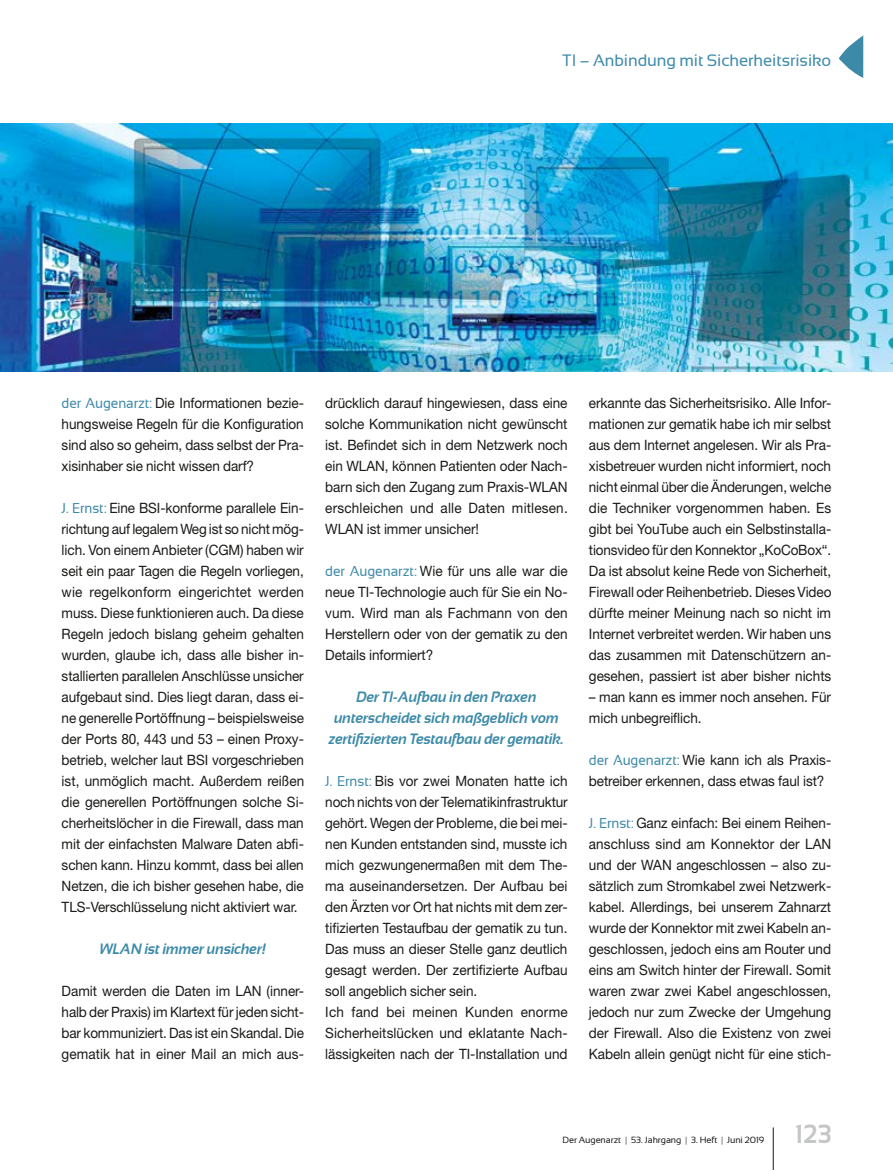
<style>
.page{position:relative;width:893px;height:1170px;background:#fff}
.page>*{position:absolute;margin:0;border:0;box-sizing:border-box;transform-origin:0 0}
.t1{font:700 26.25px "Sansation";color:#c5c6c6;scale:.95 1}
.t2{font:16.5px "Sansation";letter-spacing:-.005em;color:#3d8aa8}
.t3{font:italic 700 15px/21px "Sansation";letter-spacing:-.005em;color:#3d8aa8;text-align:center;scale:.95 1}
.t4{font:14.25px/21px "Helvetica Neue LT Std";letter-spacing:-.005em;color:#1a1a18;text-align:justify;scale:.95 1}
.t5{font:9px "Sansation";letter-spacing:-.005em;color:#1a1a18}
.s1{font-family:"Sansation";color:#3d8aa8}
.s2{color:#6f6f6e}
</style>
<div class="page">
<hr style="left:773px;top:1127px;width:1px;height:42px;background:#1a1a18">
<svg style="left:839px;top:35px;width:24px;height:43px"></svg>
<img style="left:0;top:123px;width:893px;height:248px">
<p class="t2" style="left:562px;top:51px;width:271px">TI – Anbindung mit Sicherheitsrisiko</p>
<p class="t4" style="left:62px;top:392px;width:257px"><span class="s1">der Augenarzt:</span> Die Informationen bezie&shy;hungsweise Regeln für die Konfiguration sind also so geheim, dass selbst der Pra&shy;xisinhaber sie nicht wissen darf?</p>
<p class="t4" style="left:62px;top:497px;width:257px"><span class="s1">J. Ernst:</span> Eine BSI-konforme parallele Ein&shy;richtung auf legalem Weg ist so nicht mög&shy;lich. Von einem Anbieter (CGM) haben wir seit ein paar Tagen die Regeln vorliegen, wie regelkonform eingerichtet werden muss. Diese funktionieren auch. Da diese Regeln jedoch bislang geheim gehalten wurden, glaube ich, dass alle bisher in&shy;stallierten parallelen Anschlüsse unsicher aufgebaut sind. Dies liegt daran, dass ei&shy;ne generelle Portöffnung – beispielsweise der Ports 80, 443 und 53 – einen Proxy&shy;betrieb, welcher laut BSI vorgeschrieben ist, unmöglich macht. Außerdem reißen die generellen Portöffnungen solche Si&shy;cherheitslöcher in die Firewall, dass man mit der einfachsten Malware Daten abfi&shy;schen kann. Hinzu kommt, dass bei allen Netzen, die ich bisher gesehen habe, die TLS-Verschlüsselung nicht aktiviert war.</p>
<p class="t3" style="left:100px;top:938px;width:177px">WLAN ist immer unsicher!</p>
<p class="t4" style="left:62px;top:980px;width:257px">Damit werden die Daten im LAN (inner&shy;halb der Praxis) im Klartext für jeden sicht&shy;bar kommuniziert. Das ist ein Skandal. Die gematik hat in einer Mail an mich aus-</p>
<p class="t4" style="left:325px;top:392px;width:257px">drücklich darauf hingewiesen, dass eine solche Kommunikation nicht gewünscht ist. Befindet sich in dem Netzwerk noch ein WLAN, können Patienten oder Nach&shy;barn sich den Zugang zum Praxis-WLAN erschleichen und alle Daten mitlesen.<br>WLAN ist immer unsicher!</p>
<p class="t4" style="left:325px;top:560px;width:257px"><span class="s1">der Augenarzt:</span> Wie für uns alle war die neue TI-Technologie auch für Sie ein No&shy;vum. Wird man als Fachmann von den Herstellern oder von der gematik zu den Details informiert?</p>
<p class="t3" style="left:329px;top:686px;width:249px">Der TI-Aufbau in den Praxen unterscheidet sich maßgeblich vom zertifizierten Testaufbau der gematik.</p>
<p class="t4" style="left:325px;top:770px;width:257px;text-align:left"><span class="s1">J. Ernst:</span> Bis vor zwei Monaten hatte ich noch nichts von der Telematikinfrastruktur gehört. Wegen der Probleme, die bei mei&shy;nen Kunden entstanden sind, musste ich mich gezwungenermaßen mit dem The&shy;ma auseinandersetzen. Der Aufbau bei den Ärzten vor Ort hat nichts mit dem zer&shy;tifizierten Testaufbau der gematik zu tun.<br>Das muss an dieser Stelle ganz deutlich gesagt werden. Der zertifizierte Aufbau soll angeblich sicher sein.<br>Ich fand bei meinen Kunden enorme Sicherheitslücken und eklatante Nach&shy;lässigkeiten nach der TI-Installation und</p>
<p class="t4" style="left:589px;top:392px;width:257px">erkannte das Sicherheitsrisiko. Alle Infor&shy;mationen zur gematik habe ich mir selbst aus dem Internet angelesen. Wir als Pra&shy;xisbetreuer wurden nicht informiert, noch nicht einmal über die Änderungen, welche die Techniker vorgenommen haben. Es gibt bei YouTube auch ein Selbstinstalla&shy;tionsvideo für den Konnektor „KoCoBox“.<br>Da ist absolut keine Rede von Sicherheit, Firewall oder Reihenbetrieb. Dieses Video dürfte meiner Meinung nach so nicht im Internet verbreitet werden. Wir haben uns das zusammen mit Datenschützern an&shy;gesehen, passiert ist aber bisher nichts</p>
<p class="t4" style="left:589px;top:686px;width:256px">– man kann es immer noch ansehen. Für mich unbegreiflich.</p>
<p class="t4" style="left:589px;top:749px;width:257px"><span class="s1">der Augenarzt:</span> Wie kann ich als Praxis&shy;betreiber erkennen, dass etwas faul ist?</p>
<p class="t4" style="left:589px;top:812px;width:257px"><span class="s1">J. Ernst:</span> Ganz einfach: Bei einem Reihen&shy;anschluss sind am Konnektor der LAN und der WAN angeschlossen – also zu&shy;sätzlich zum Stromkabel zwei Netzwerk&shy;kabel. Allerdings, bei unserem Zahnarzt wurde der Konnektor mit zwei Kabeln an&shy;geschlossen, jedoch eins am Router und eins am Switch hinter der Firewall. Somit waren zwar zwei Kabel angeschlossen, jedoch nur zum Zwecke der Umgehung der Firewall. Also die Existenz von zwei Kabeln allein genügt nicht für eine stich-</p>
<p class="t5" style="left:562px;top:1135px;width:203px">Der Augenarzt <span class="s2">|</span> 53. Jahrgang <span class="s2">|</span> 3. Heft <span class="s2">|</span> Juni 2019</p>
<h1 class="t1" style="left:795px;top:1119px;width:40px">123</h1>
</div>
